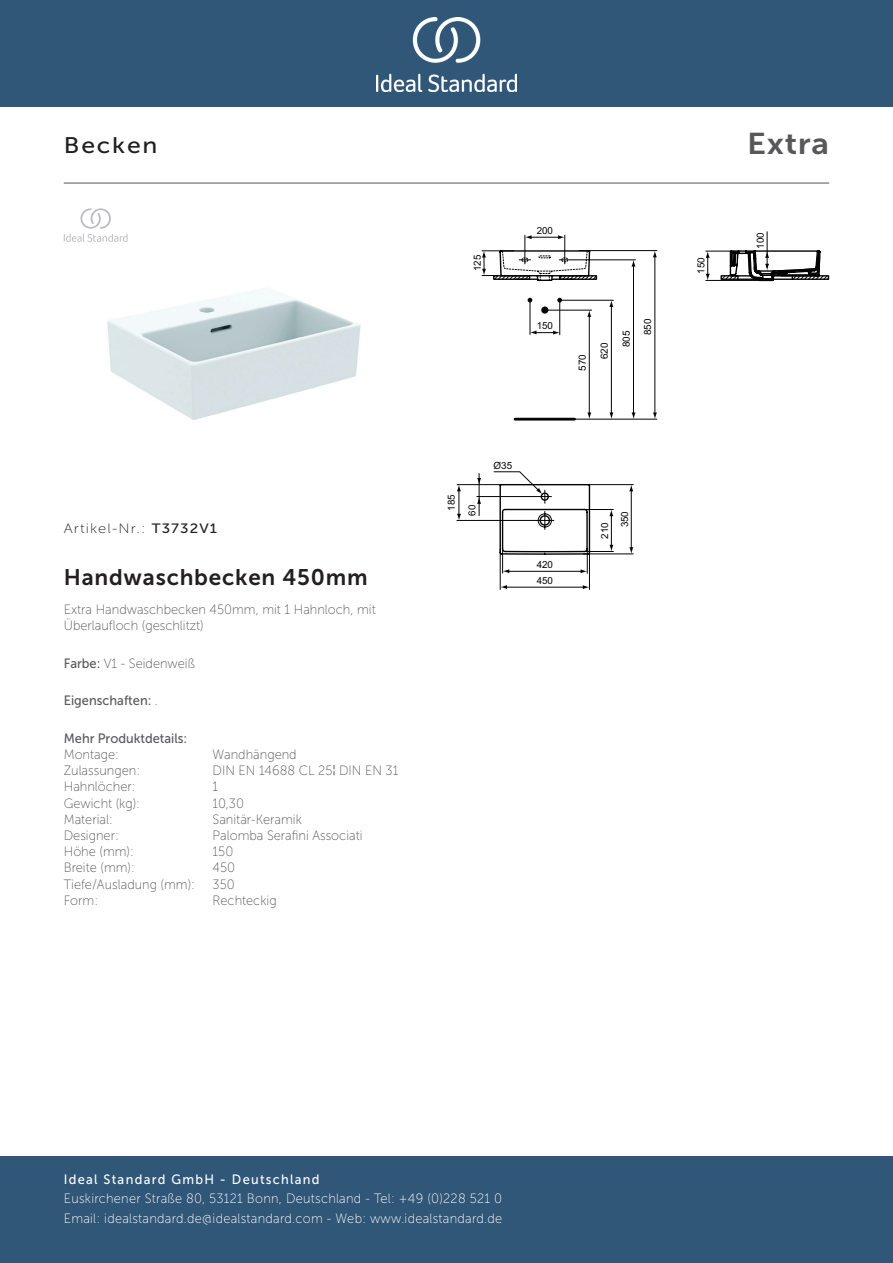
<style>
.page{position:relative;width:893px;height:1263px;background:#fff}
.page>*{position:absolute;margin:0;border:0;box-sizing:border-box;transform-origin:0 0}
._001_Produkttyp{font:30px "Museo Sans 700";letter-spacing:.02em;color:#57585a;scale:1.1 1}
.t1{font:22.5px "Museo Sans 700";letter-spacing:.035em;color:#231f20}
.t2{font:22.5px "Museo Sans 500";letter-spacing:.075em;color:#231f20;scale:1.1 1}
.t3{font:13.5px/19.5px "Museo Sans 100";letter-spacing:.02em;color:#fff;scale:.95 1}
.Marketing_Descriptio{font:13.5px/16.2px "Museo Sans 100";color:#57585a;scale:.95 1}
.Features{font:13.5px "Museo Sans 500";color:#57585a;scale:.95 1}
.Accreditations{font:13.5px "Museo Sans 100";color:#57585a;scale:.95 1}
.Designer{font:13.5px "Museo Sans 100";color:#57585a;scale:.95 1}
.t4{font:13.5px "Museo Sans 500";letter-spacing:.1em;color:#fff;scale:.95 1}
.Material{font:13.5px "Museo Sans 100";color:#57585a;scale:.95 1}
.Depth__mm{font:13.5px "Museo Sans 100";color:#57585a;scale:.95 1}
.t5{font:13.5px "Museo Sans 100";letter-spacing:.075em;color:#231f20;scale:1.1 1}
.Colour{font:13.5px "Museo Sans 100";color:#57585a;scale:.95 1}
.Mounting{font:13.5px "Museo Sans 100";color:#57585a;scale:.95 1}
.Net_Weight__kg{font:13.5px "Museo Sans 100";color:#57585a;scale:.95 1}
.Shape{font:13.5px "Museo Sans 100";color:#57585a;scale:.95 1}
.Width__mm{font:13.5px "Museo Sans 100";color:#57585a;scale:.95 1}
.Tap_Holes{font:13.5px "Museo Sans 100";color:#57585a;scale:.95 1}
.Height__mm{font:13.5px "Museo Sans 100";color:#57585a;scale:.95 1}
.t6{font:9.9px "Arial";color:#040503}
.t7{font:9.75px/20px "Arial";color:#040503}
.s1{font-family:"Museo Sans 500"}
.s2{font-family:"Museo Sans 100"}
</style>
<div class="page">
<div style="left:0;top:1157px;width:893px;height:106px;background:#305678"></div>
<div style="left:0;top:0;width:893px;height:107px;background:#305678"></div>
<img style="left:376px;top:18px;width:141px;height:73px">
<hr style="left:64px;top:183px;width:765px;height:1px;background:#57585a">
<img style="left:107px;top:288px;width:254px;height:132px">
<svg style="left:539px;top:250px;width:167px;height:276px"></svg>
<hr style="left:515px;top:418px;width:60px;height:3px;background:#040503">
<div style="left:541px;top:306px;width:7px;height:8px;background:#040503;border-radius:50%"></div>
<svg style="left:528px;top:298px;width:4px;height:4px"></svg>
<svg style="left:557px;top:298px;width:5px;height:4px"></svg>
<hr style="left:506px;top:587px;width:78px;height:1px;background:#040503">
<svg style="left:583px;top:585px;width:6px;height:4px"></svg>
<svg style="left:501px;top:585px;width:6px;height:4px"></svg>
<hr style="left:500px;top:549px;width:1px;height:40px;background:#040503">
<hr style="left:589px;top:549px;width:1px;height:40px;background:#040503">
<hr style="left:457px;top:520px;width:79px;height:1px;background:#040503">
<svg style="left:457px;top:485px;width:4px;height:35px"></svg>
<hr style="left:457px;top:484px;width:46px;height:1px;background:#040503">
<hr style="left:654px;top:255px;width:1px;height:159px;background:#040503">
<svg style="left:653px;top:412px;width:4px;height:7px"></svg>
<svg style="left:653px;top:251px;width:4px;height:6px"></svg>
<hr style="left:579px;top:250px;width:78px;height:1px;background:#040503">
<hr style="left:559px;top:259px;width:76px;height:1px;background:#040503">
<hr style="left:633px;top:265px;width:1px;height:149px;background:#040503">
<svg style="left:632px;top:412px;width:4px;height:7px"></svg>
<svg style="left:631px;top:260px;width:4px;height:7px"></svg>
<hr style="left:561px;top:300px;width:52px;height:1px;background:#040503">
<hr style="left:546px;top:310px;width:46px;height:1px;background:#040503">
<hr style="left:611px;top:306px;width:1px;height:108px;background:#040503">
<svg style="left:609px;top:412px;width:4px;height:7px"></svg>
<svg style="left:609px;top:300px;width:4px;height:7px"></svg>
<hr style="left:589px;top:315px;width:1px;height:99px;background:#040503">
<svg style="left:587px;top:412px;width:4px;height:7px"></svg>
<svg style="left:587px;top:310px;width:4px;height:7px"></svg>
<hr style="left:524px;top:419px;width:133px;height:1px;background:#040503">
<hr style="left:767px;top:232px;width:1px;height:35px;background:#040503">
<svg style="left:706px;top:249px;width:123px;height:33px"></svg>
<svg style="left:482px;top:235px;width:115px;height:48px"></svg>
<svg style="left:530px;top:330px;width:29px;height:5px"></svg>
<hr style="left:530px;top:300px;width:1px;height:34px;background:#040503">
<hr style="left:559px;top:300px;width:1px;height:35px;background:#040503">
<hr style="left:583px;top:553px;width:50px;height:1px;background:#040503">
<hr style="left:587px;top:484px;width:46px;height:1px;background:#040503">
<hr style="left:631px;top:490px;width:1px;height:59px;background:#040503">
<svg style="left:629px;top:547px;width:4px;height:7px"></svg>
<svg style="left:629px;top:485px;width:4px;height:6px"></svg>
<svg style="left:493px;top:471px;width:120px;height:102px"></svg>
<hr style="left:477px;top:496px;width:74px;height:1px;background:#040503">
<hr style="left:479px;top:473px;width:1px;height:43px;background:#040503">
<svg style="left:477px;top:478px;width:4px;height:7px"></svg>
<svg style="left:477px;top:497px;width:4px;height:7px"></svg>
<svg style="left:64px;top:208px;width:64px;height:34px"></svg>
<p class="t2" style="left:64px;top:133px;width:87px">Becken</p>
<p class="_001_Produkttyp" style="left:747px;top:127px;width:76px">Extra</p>
<p class="t5" style="left:64px;top:521px;width:141px">Artikel-Nr.: <span class="s1">T3732V1</span></p>
<p class="t1" style="left:64px;top:565px;width:305px">Handwaschbecken 450mm</p>
<p class="Marketing_Descriptio" style="left:64px;top:602px;width:330px">Extra Handwaschbecken 450mm, mit 1 Hahnloch, mit<br>Überlaufloch (geschlitzt)</p>
<p class="Colour" style="left:64px;top:656px;width:140px"><span class="s1">Farbe:</span> V1 - Seidenweiß</p>
<p class="Features" style="left:64px;top:693px;width:101px">Eigenschaften: <span class="s2">.</span></p>
<p class="Features" style="left:64px;top:731px;width:132px">Mehr Produktdetails:</p>
<p class="Mounting" style="left:64px;top:747px;width:60px">Montage:</p>
<p class="Mounting" style="left:213px;top:747px;width:90px">Wandhängend</p>
<p class="Accreditations" style="left:64px;top:763px;width:82px">Zulassungen:</p>
<p class="Accreditations" style="left:213px;top:763px;width:197px">DIN EN 14688 CL 25¦DIN EN 31</p>
<p class="Tap_Holes" style="left:64px;top:779px;width:77px">Hahnlöcher:</p>
<p class="Tap_Holes" style="left:213px;top:779px;width:7px">1</p>
<p class="Net_Weight__kg" style="left:64px;top:796px;width:82px">Gewicht (kg):</p>
<p class="Net_Weight__kg" style="left:213px;top:796px;width:35px">10,30</p>
<p class="Material" style="left:64px;top:812px;width:53px">Material:</p>
<p class="Material" style="left:213px;top:812px;width:95px">Sanitär-Keramik</p>
<p class="Designer" style="left:64px;top:828px;width:59px">Designer:</p>
<p class="Designer" style="left:213px;top:828px;width:159px">Palomba Serafini Associati</p>
<p class="Height__mm" style="left:64px;top:844px;width:75px">Höhe (mm):</p>
<p class="Height__mm" style="left:213px;top:844px;width:23px">150</p>
<p class="Width__mm" style="left:64px;top:860px;width:76px">Breite (mm):</p>
<p class="Width__mm" style="left:213px;top:860px;width:25px">450</p>
<p class="Depth__mm" style="left:64px;top:877px;width:140px">Tiefe/Ausladung (mm):</p>
<p class="Depth__mm" style="left:213px;top:877px;width:25px">350</p>
<p class="Shape" style="left:64px;top:893px;width:38px">Form:</p>
<p class="Shape" style="left:213px;top:893px;width:69px">Rechteckig</p>
<p class="t7" style="left:467px;top:271px;width:18px;rotate:-90deg">125</p>
<p class="t7" style="left:537px;top:220px;width:18px">200</p>
<p class="t7" style="left:537px;top:316px;width:18px">150</p>
<p class="t6" style="left:576px;top:371px;width:18px;rotate:-90deg">570</p>
<p class="t6" style="left:598px;top:359px;width:18px;rotate:-90deg">620</p>
<p class="t6" style="left:620px;top:347px;width:18px;rotate:-90deg">805</p>
<p class="t6" style="left:641px;top:335px;width:18px;rotate:-90deg">850</p>
<p class="t7" style="left:442px;top:510px;width:18px;rotate:-90deg">185</p>
<p class="t7" style="left:462px;top:516px;width:12px;rotate:-90deg">60</p>
<p class="t6" style="left:493px;top:459px;width:20px">Ø35</p>
<p class="t7" style="left:537px;top:555px;width:18px">420</p>
<p class="t7" style="left:537px;top:571px;width:18px">450</p>
<p class="t7" style="left:595px;top:527px;width:18px;text-indent:-11px;rotate:-90deg">210<br>350</p>
<p class="t7" style="left:691px;top:274px;width:18px;rotate:-90deg">150</p>
<p class="t7" style="left:751px;top:249px;width:18px;rotate:-90deg">100</p>
<p class="t4" style="left:64px;top:1172px;width:271px">Ideal Standard GmbH - Deutschland</p>
<p class="t3" style="left:64px;top:1189px;width:463px">Euskirchener Straße 80, 53121 Bonn, Deutschland - Tel: +49 (0)228 521 0<br>Email: idealstandard.de@idealstandard.com - Web: www.idealstandard.de</p>
</div>
